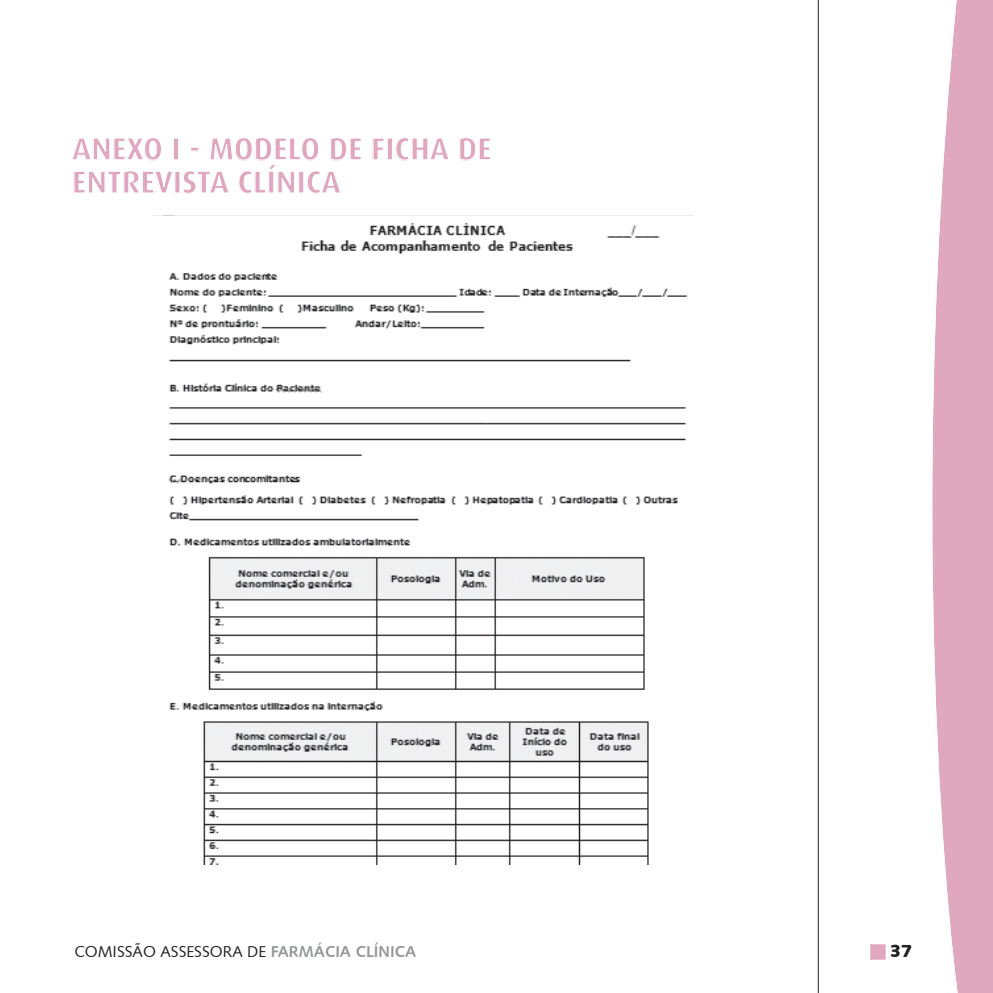
<style>
.page{position:relative;width:993px;height:993px;background:#fff}
.page>*{position:absolute;margin:0;border:0;box-sizing:border-box;transform-origin:0 0}
.t1{font:700 31.5px/33.2px "Dax";color:#e0a8be}
.t2{font:17.5px "Humanist 531 BT Black A";color:#231f20}
.t3{font:15.75px "Humanist 531 BT Roman A";color:#231f20}
.s1{font-family:"Humanist 531 BT Bold A";color:#939598}
</style>
<div class="page">
<hr style="left:817px;top:0;width:1px;height:992px;background:#231f20">
<div style="left:957px;top:0;width:35px;height:992px;background:#e0a8be"></div>
<svg style="left:932px;top:0;width:25px;height:985px"></svg>
<svg style="left:870px;top:944px;width:16px;height:16px"></svg>
<img style="left:168px;top:223px;width:520px;height:641px">
<p class="t1" style="left:72px;top:132px;width:421px">ANEXO I - MODELO DE FICHA DE<br>ENTREVISTA CLÍNICA</p>
<p class="t3" style="left:74px;top:940px;width:343px">COMISSÃO ASSESSORA DE <span class="s1">FARMÁCIA CLÍNICA</span></p>
<p class="t2" style="left:889px;top:939px;width:23px">37</p>
</div>
